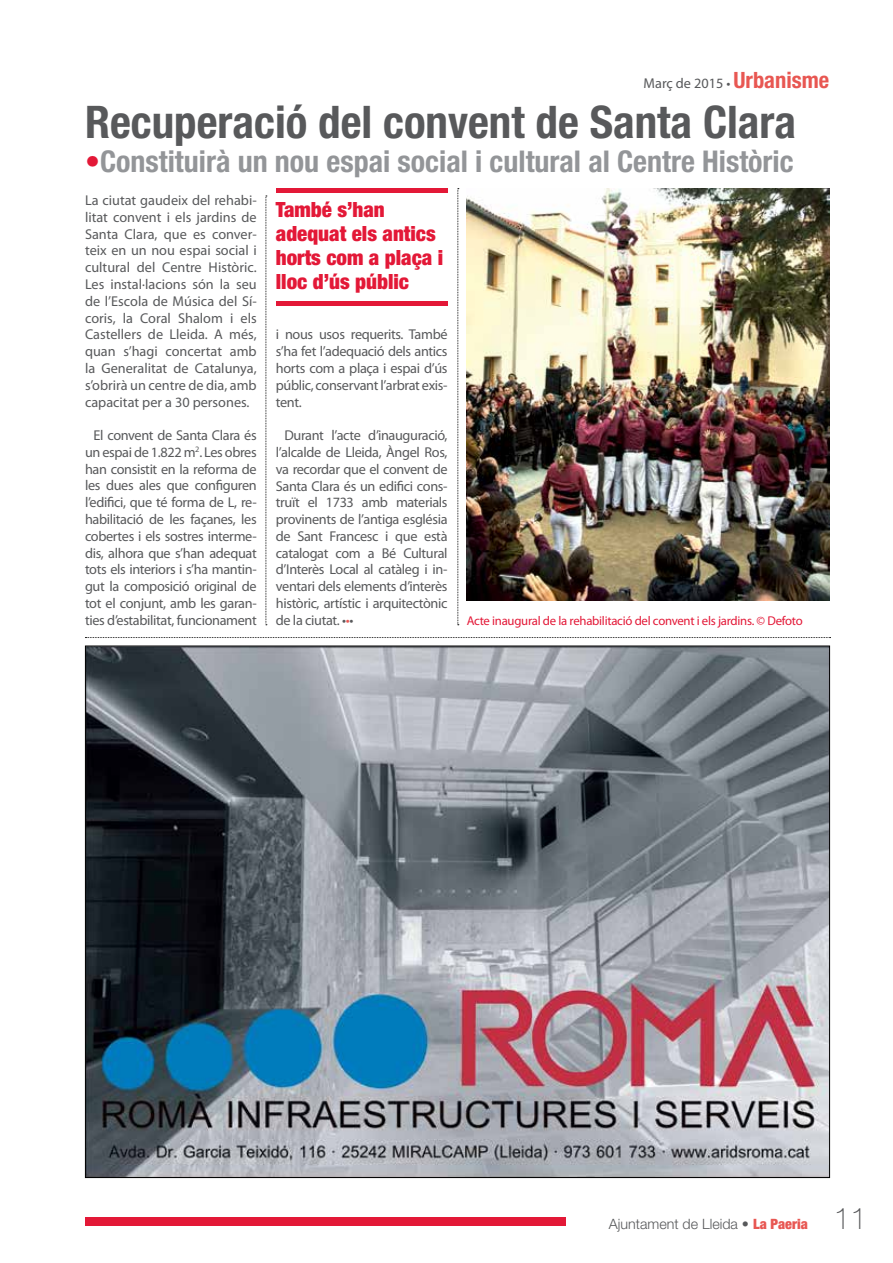
<style>
.page{position:relative;width:893px;height:1263px;background:#fff}
.page>*{position:absolute;margin:0;border:0;box-sizing:border-box;transform-origin:0 0}
.t1{font:700 condensed 45px "Helvetica Neue LT Std";color:#58595b}
.t2{font:700 condensed 30px "Helvetica Neue LT Std";color:#939598}
.t3{font:900 condensed 21px/24px "Helvetica Neue LT Std";color:#e31837}
.t4{font:14.25px/16.8px "Myriad Pro";letter-spacing:-.025em;color:#58595b;text-align:justify}
.t5{font:300 14.25px "Helvetica Neue LT Std";color:#58595b}
.t6{font:14.25px "Myriad Pro";color:#58595b}
.t7{font:12.75px "Myriad Pro";letter-spacing:-.02em;color:#e31837}
.s1{font-family:"Helvetica Neue LT Std";font-weight:700;font-stretch:condensed;font-size:22.5px;color:#e85752}
.s2{color:#e31837}
.s3{color:#e85752}
.s4{font-weight:500}
.s5{font-weight:900;font-stretch:condensed;color:#e85752}
.s6{font-weight:100;font-size:30px}
</style>
<div class="page">
<div style="left:85px;top:1217px;width:481px;height:9px;background:#e31837"></div>
<img style="left:467px;top:188px;width:363px;height:413px">
<svg style="left:266px;top:196px;width:1px;height:429px"></svg>
<svg style="left:457px;top:188px;width:2px;height:437px"></svg>
<img style="left:87px;top:648px;width:741px;height:528px">
<svg style="left:85px;top:637px;width:746px;height:1px"></svg>
<div style="left:276px;top:188px;width:172px;height:5px;background:#e31837"></div>
<div style="left:276px;top:301px;width:172px;height:5px;background:#e31837"></div>
<p class="t6" style="left:644px;top:74px;width:187px">Març de 2015 • <span class="s1">Urbanisme</span></p>
<h1 class="t1" style="left:85px;top:95px;width:713px">Recuperació del convent de Santa Clara</h1>
<h2 class="t2" style="left:85px;top:143px;width:710px"><span class="s2">•</span>Constituirà un nou espai social i cultural al Centre Històric</h2>
<p class="t4" style="left:85px;top:192px;width:173px">La ciutat gaudeix del rehabi&shy;litat convent i els jardins de Santa Clara, que es conver&shy;teix en un nou espai social i cultural del Centre Històric.<br>Les instal·lacions són la seu de l’Escola de Música del Sí&shy;coris, la Coral Shalom i els Castellers de Lleida. A més, quan s’hagi concertat amb la Generalitat de Catalunya, s’obrirà un centre de dia, amb capacitat per a 30 persones.</p>
<p class="t4" style="left:85px;top:427px;width:173px;text-align:center">El convent de Santa Clara és un espai de 1.822 m<sup>2</sup>. Les obres han consistit en la reforma de les dues ales que configuren l’edifici, que té forma de L, re&shy;habilitació de les façanes, les cobertes i els sostres interme&shy;dis, alhora que s’han adequat tots els interiors i s’ha mantin&shy;gut la composició original de tot el conjunt, amb les garan&shy;ties d’estabilitat, funcionament</p>
<h3 class="t3" style="left:276px;top:197px;width:169px">També s’han adequat els antics horts com a plaça i lloc d’ús públic</h3>
<p class="t4" style="left:276px;top:326px;width:173px">i nous usos requerits. També s’ha fet l’adequació dels antics horts com a plaça i espai d’ús públic, conservant l’arbrat exis&shy;tent.</p>
<p class="t4" style="left:276px;top:427px;width:173px;text-indent:9px">Durant l’acte d’inauguració, l’alcalde de Lleida, Àngel Ros, va recordar que el convent de Santa Clara és un edifici cons&shy;truït el 1733 amb materials provinents de l’antiga església de Sant Francesc i que està catalogat com a Bé Cultural d’Interès Local al catàleg i in&shy;ventari dels elements d’interès històric, artístic i arquitectònic de la ciutat. •<span class="s3">•</span>•</p>
<p class="t7" style="left:467px;top:613px;width:338px">Acte inaugural de la rehabilitació del convent i els jardins. © Defoto</p>
<p class="t5" style="left:609px;top:1215px;width:260px">Ajuntament de Lleida <span class="s4">•</span> <span class="s5">La Paeria</span> <span class="s6">11</span></p>
</div>
